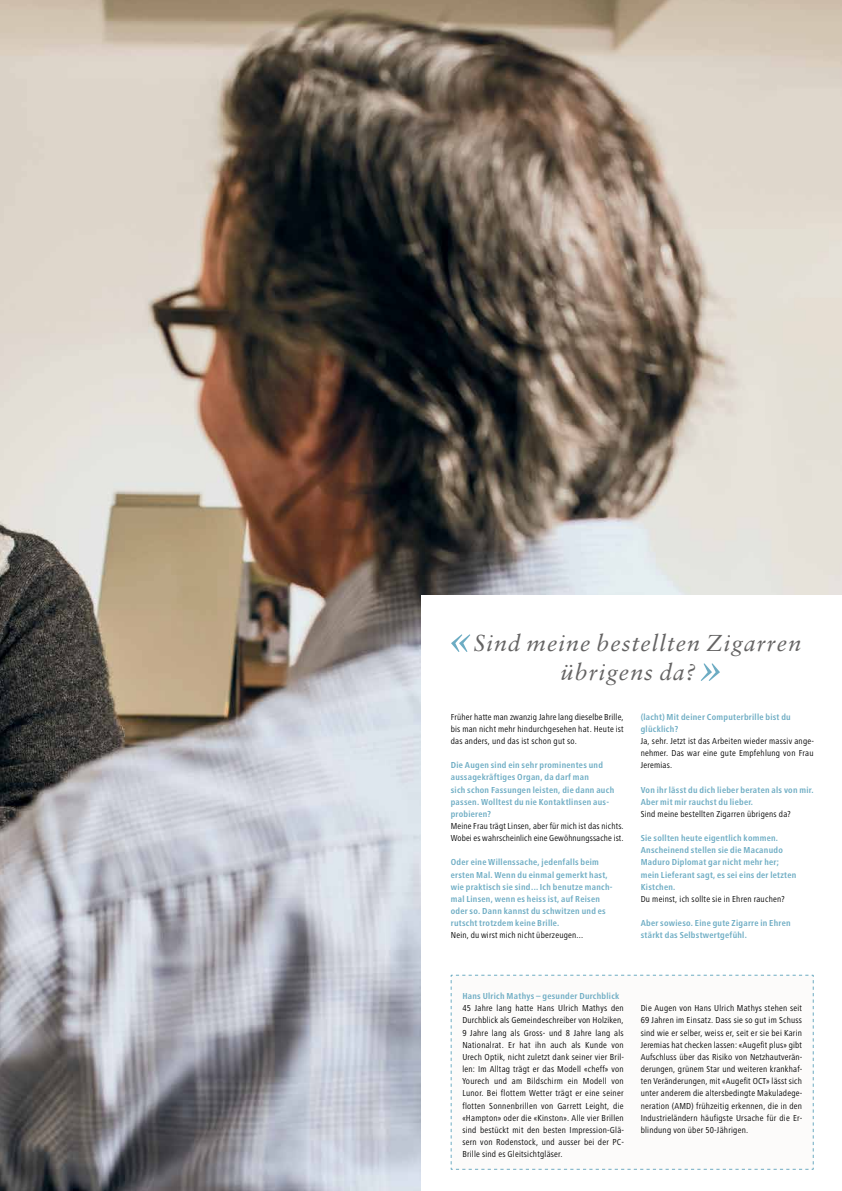
<style>
.page{position:relative;width:842px;height:1191px;background:#fff}
.page>*{position:absolute;margin:0;border:0;box-sizing:border-box;transform-origin:0 0}
.t1{font:italic 23px/29px "Sabon LT";letter-spacing:.05em;color:#646363}
.t2{font:condensed 9px/12.1px "Frutiger Next LT";letter-spacing:.025em;color:#000;text-align:justify}
.t3{font:700 condensed 9px/12.2px "Frutiger Next LT";letter-spacing:.03em;color:#6dacc3}
.s1{font-size:50px;color:#6dacc3}
</style>
<div class="page">
<img style="left:0;top:0;width:842px;height:1191px">
<div style="left:421px;top:595px;width:421px;height:596px;background:#fff"></div>
<svg style="left:450px;top:974px;width:364px;height:196px"></svg>
<h1 class="t1" style="left:561px;top:629px;width:242px;text-indent:-115px"><span class="s1">«</span>Sind meine bestellten Zigarren übrigens da?<span class="s1">»</span></h1>
<p class="t2" style="left:451px;top:710px;width:174px">Früher hatte man zwanzig Jahre lang dieselbe Brille, bis man nicht mehr hindurchgesehen hat. Heute ist das anders, und das ist schon gut so.</p>
<p class="t3" style="left:451px;top:759px;width:165px">Die Augen sind ein sehr prominentes und aussagekräftiges Organ, da darf man<br>sich schon Fassungen leisten, die dann auch passen. Wolltest du nie Kontaktlinsen aus&shy;probieren?</p>
<p class="t2" style="left:451px;top:820px;width:174px">Meine Frau trägt Linsen, aber für mich ist das nichts.<br>Wobei es wahrscheinlich eine Gewöhnungssache ist.</p>
<p class="t3" style="left:451px;top:856px;width:163px">Oder eine Willenssache, jedenfalls beim ersten Mal. Wenn du einmal gemerkt hast, wie praktisch sie sind... Ich benutze manch&shy;mal Linsen, wenn es heiss ist, auf Reisen oder so. Dann kannst du schwitzen und es rutscht trotzdem keine Brille.</p>
<p class="t2" style="left:451px;top:929px;width:134px">Nein, du wirst mich nicht überzeugen...</p>
<p class="t3" style="left:641px;top:710px;width:152px">(lacht) Mit deiner Computerbrille bist du glücklich?</p>
<p class="t2" style="left:641px;top:735px;width:175px">Ja, sehr. Jetzt ist das Arbeiten wieder massiv ange&shy;nehmer. Das war eine gute Empfehlung von Frau Jeremias.</p>
<p class="t3" style="left:641px;top:783px;width:174px">Von ihr lässt du dich lieber beraten als von mir.<br>Aber mit mir rauchst du lieber.</p>
<p class="t2" style="left:641px;top:808px;width:152px">Sind meine bestellten Zigarren übrigens da?</p>
<p class="t3" style="left:641px;top:832px;width:157px">Sie sollten heute eigentlich kommen.<br>Anscheinend stellen sie die Macanudo Maduro Diplomat gar nicht mehr her; mein Lieferant sagt, es sei eins der letzten Kistchen.</p>
<p class="t2" style="left:641px;top:893px;width:146px">Du meinst, ich sollte sie in Ehren rauchen?</p>
<p class="t3" style="left:641px;top:917px;width:151px">Aber sowieso. Eine gute Zigarre in Ehren stärkt das Selbstwertgefühl.</p>
<p class="t3" style="left:462px;top:990px;width:159px">Hans Ulrich Mathys – gesunder Durchblick</p>
<p class="t2" style="left:462px;top:1002px;width:163px">45 Jahre lang hatte Hans Ulrich Mathys den Durchblick als Gemeindeschreiber von Holziken, 9 Jahre lang als Gross- und 8 Jahre lang als Nationalrat. Er hat ihn auch als Kunde von Urech Optik, nicht zuletzt dank seiner vier Bril&shy;len: Im Alltag trägt er das Modell «cheff» von Yourech und am Bildschirm ein Modell von Lunor. Bei flottem Wetter trägt er eine seiner flotten Sonnenbrillen von Garrett Leight, die «Hampton» oder die «Kinston». Alle vier Brillen sind bestückt mit den besten Impression-Glä&shy;sern von Rodenstock, und ausser bei der PC-Brille sind es Gleitsichtgläser.</p>
<p class="t2" style="left:641px;top:1002px;width:163px">Die Augen von Hans Ulrich Mathys stehen seit 69 Jahren im Einsatz. Dass sie so gut im Schuss sind wie er selber, weiss er, seit er sie bei Karin Jeremias hat checken lassen: «Augefit plus» gibt Aufschluss über das Risiko von Netzhautverän&shy;derungen, grünem Star und weiteren krankhaf&shy;ten Veränderungen, mit «Augefit OCT» lässt sich unter anderem die altersbedingte Makuladege&shy;neration (AMD) frühzeitig erkennen, die in den Industrieländern häufigste Ursache für die Er&shy;blindung von über 50-Jährigen.</p>
</div>
